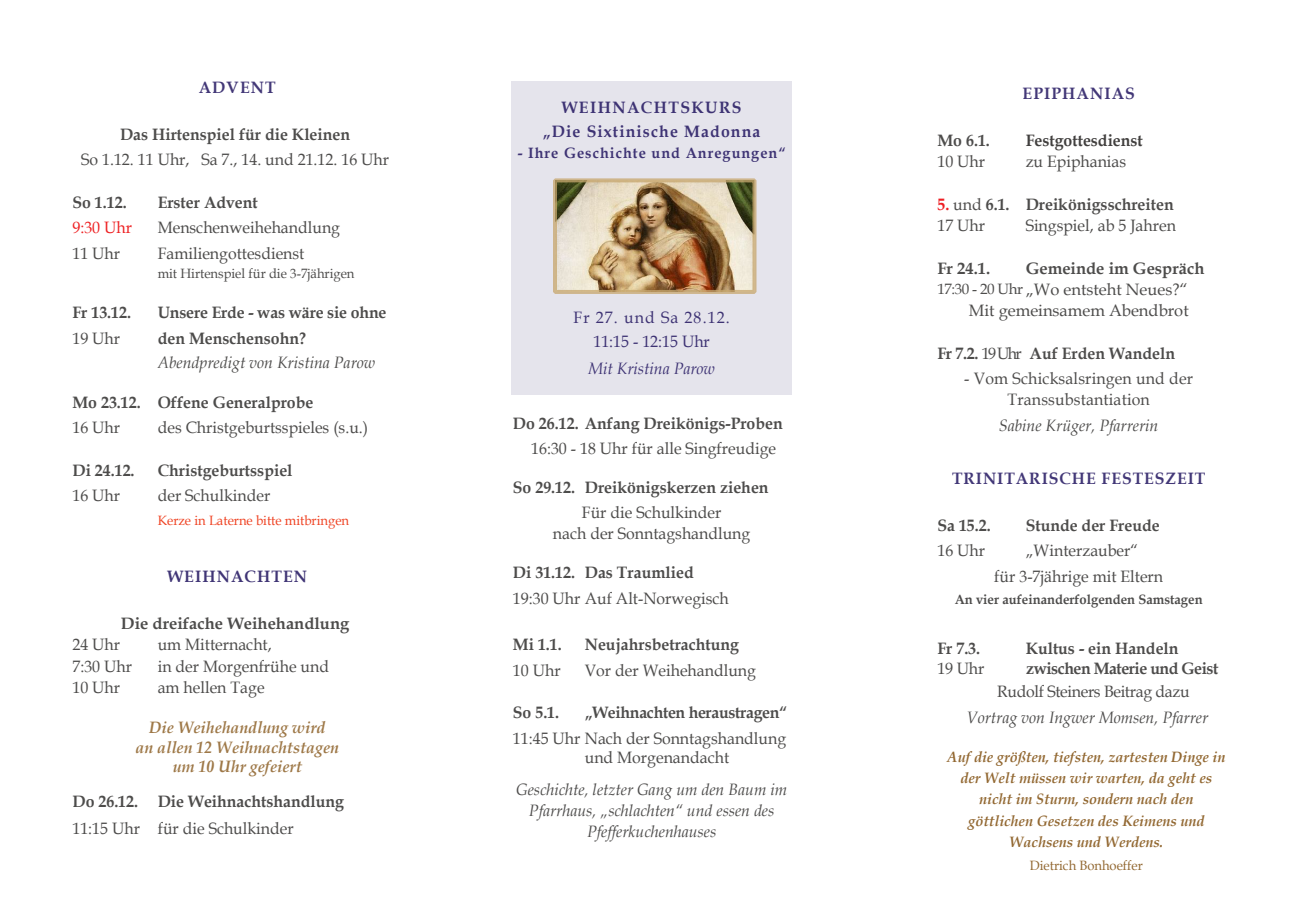
<style>
.page{position:relative;width:1289px;height:919px;background:#fff}
.page>*{position:absolute;margin:0;border:0;box-sizing:border-box;transform-origin:0 0}
.t1{font:16.5px/20.9px "Book Antiqua";color:#4d4c4b;text-align:center;scale:.96 1}
.t2{font:700 16.5px/21.3px "Book Antiqua";color:#4d4c4b;scale:.96 1}
.t3{font:italic 16.5px/20.9px "Book Antiqua";color:#4d4c4b;text-align:center;scale:.96 1}
.t4{font:700 16.5px/21.3px "Book Antiqua";color:#4d4c4b}
.t5{font:italic 700 16.5px/19.5px "Book Antiqua";color:rgb(147 105 51/.9);text-align:center;scale:.96 1}
.t6{font:700 16.5px/23.5px "Book Antiqua";letter-spacing:.07em;color:rgb(45 33 104/.91);text-align:center;scale:.96 1}
.t7{font:700 16.5px "Book Antiqua";letter-spacing:.06em;color:rgb(45 33 104/.9);scale:.96 1}
.t8{font:16.5px/24px "Book Antiqua";letter-spacing:.07em;color:rgb(45 33 104/.91);text-align:center;scale:.96 1}
.t9{font:16.5px "Book Antiqua";letter-spacing:-.02em;color:#4d4c4b;scale:.96 1}
.t10{font:700 16.5px "Book Antiqua";letter-spacing:-.02em;color:#4d4c4b;scale:.96 1}
.t11{font:16.5px "Book Antiqua";color:#4d4c4b}
.t12{font:700 16.5px "Book Antiqua";letter-spacing:-.03em;color:#4d4c4b;scale:.96 1}
.t13{font:700 16.5px "Book Antiqua";color:#413f3e;scale:.96 1}
.t14{font:italic 16.5px "Book Antiqua";color:rgb(45 33 104/.91);scale:.96 1}
.t15{font:16.5px "Book Antiqua";color:#ee2123;scale:.96 1}
.t16{font:italic 700 15px/21.3px "Book Antiqua";color:#936933;text-align:center;scale:.96 1}
.t17{font:700 15px "Book Antiqua";letter-spacing:.07em;color:rgb(45 33 104/.91);scale:.96 1}
.t18{font:700 13.5px "Book Antiqua";color:#4d4c4b;scale:.96 1}
.t19{font:13.5px "Book Antiqua";color:#4d4c4b;scale:.96 1}
.t20{font:13.5px "Book Antiqua";color:#ef4222;scale:.96 1}
.t21{font:13.5px "Book Antiqua";color:#936933;scale:.96 1}
.s1{color:#ee1e23}
.s2{font-weight:400}
.s3{font-weight:400;font-size:15px}
</style>
<div class="page">
<div style="left:511px;top:81px;width:280px;height:313px;background:#e5e4ec"></div>
<img style="left:558px;top:183px;width:193px;height:106px">
<div style="left:553px;top:178px;width:203px;height:116px;border:4px solid #c7a76f"></div>
<p class="t7" style="left:199px;top:81px;width:82px">ADVENT</p>
<p class="t2" style="left:120px;top:125px;width:241px">Das Hirtenspiel für die Kleinen</p>
<p class="t1" style="left:81px;top:151px;width:322px">So 1.12. 11 Uhr, Sa 7., 14. und 21.12. 16 Uhr</p>
<p class="t2" style="left:72px;top:193px;width:58px">So 1.12.</p>
<p class="t2" style="left:158px;top:193px;width:106px">Erster Advent</p>
<p class="t15" style="left:72px;top:221px;width:64px">9:30 Uhr</p>
<p class="t1" style="left:158px;top:219px;width:191px">Menschenweihehandlung</p>
<p class="t1" style="left:72px;top:245px;width:51px">11 Uhr</p>
<p class="t1" style="left:158px;top:245px;width:154px">Familiengottesdienst</p>
<p class="t19" style="left:158px;top:268px;width:206px">mit Hirtenspiel für die 3-7jährigen</p>
<p class="t2" style="left:72px;top:304px;width:63px">Fr 13.12.</p>
<p class="t2" style="left:158px;top:304px;width:240px">Unsere Erde - was wäre sie ohne</p>
<p class="t1" style="left:72px;top:330px;width:51px">19 Uhr</p>
<p class="t2" style="left:158px;top:329px;width:156px">den Menschensohn?</p>
<p class="t3" style="left:158px;top:354px;width:228px">Abendpredigt von Kristina Parow</p>
<p class="t2" style="left:72px;top:393px;width:252px">Mo 23.12. Offene Generalprobe</p>
<p class="t1" style="left:72px;top:419px;width:51px">16 Uhr</p>
<p class="t1" style="left:158px;top:419px;width:221px">des Christgeburtsspieles (s.u.)</p>
<p class="t2" style="left:72px;top:461px;width:66px">Di 24.12.</p>
<p class="t2" style="left:158px;top:461px;width:142px">Christgeburtsspiel</p>
<p class="t1" style="left:72px;top:487px;width:51px">16 Uhr</p>
<p class="t1" style="left:158px;top:487px;width:119px">der Schulkinder</p>
<p class="t20" style="left:158px;top:515px;width:201px">Kerze in Laterne bitte mitbringen</p>
<p class="t6" style="left:167px;top:566px;width:147px">WEIHNACHTEN</p>
<p class="t4" style="left:121px;top:614px;width:230px">Die dreifache Weihehandlung</p>
<p class="t1" style="left:72px;top:636px;width:51px">24 Uhr</p>
<p class="t1" style="left:158px;top:636px;width:120px">um Mitternacht,</p>
<p class="t1" style="left:72px;top:657px;width:64px">7:30 Uhr</p>
<p class="t1" style="left:158px;top:657px;width:180px">in der Morgenfrühe und</p>
<p class="t1" style="left:72px;top:678px;width:51px">10 Uhr</p>
<p class="t1" style="left:158px;top:678px;width:113px">am hellen Tage</p>
<p class="t5" style="left:136px;top:719px;width:213px">Die Weihehandlung wird<br>an allen 12 Weihnachtstagen um 10 Uhr gefeiert</p>
<p class="t2" style="left:72px;top:792px;width:284px">Do 26.12. Die Weihnachtshandlung</p>
<p class="t1" style="left:72px;top:820px;width:232px">11:15 Uhr für die Schulkinder</p>
<p class="t6" style="left:543px;top:98px;width:228px">WEIHNACHTSKURS „Die Sixtinische Madonna</p>
<p class="t17" style="left:517px;top:147px;width:280px">- Ihre Geschichte und Anregungen“</p>
<p class="t8" style="left:573px;top:307px;width:164px">Fr 27. und Sa 28.12.<br>11:15 - 12:15 Uhr</p>
<p class="t14" style="left:588px;top:362px;width:134px">Mit Kristina Parow</p>
<p class="t2" style="left:513px;top:415px;width:282px">Do 26.12. Anfang Dreikönigs-Proben</p>
<p class="t1" style="left:531px;top:439px;width:257px">16:30 - 18 Uhr für alle Singfreudige</p>
<p class="t2" style="left:513px;top:478px;width:268px">So 29.12. Dreikönigskerzen ziehen</p>
<p class="t1" style="left:553px;top:503px;width:207px">Für die Schulkinder<br>nach der Sonntagshandlung</p>
<p class="t2" style="left:513px;top:564px;width:190px">Di 31.12. Das Traumlied</p>
<p class="t1" style="left:513px;top:589px;width:226px">19:30 Uhr Auf Alt-Norwegisch</p>
<p class="t2" style="left:513px;top:636px;width:52px">Mi 1.1.</p>
<p class="t2" style="left:585px;top:636px;width:162px">Neujahrsbetrachtung</p>
<p class="t1" style="left:513px;top:661px;width:51px">10 Uhr</p>
<p class="t1" style="left:585px;top:661px;width:180px">Vor der Weihehandlung</p>
<p class="t2" style="left:513px;top:704px;width:50px">So 5.1.</p>
<p class="t10" style="left:585px;top:706px;width:212px">„Weihnachten heraustragen“</p>
<p class="t1" style="left:585px;top:731px;width:211px;line-height:18.6px;text-align:left;text-indent:-72px">11:45 Uhr Nach der Sonntagshandlung und Morgenandacht</p>
<p class="t3" style="left:516px;top:780px;width:284px">Geschichte, letzter Gang um den Baum im<br>Pfarrhaus, „schlachten“ und essen des<br>Pfefferkuchenhauses</p>
<p class="t7" style="left:1022px;top:87px;width:118px">EPIPHANIAS</p>
<p class="t2" style="left:937px;top:132px;width:56px">Mo 6.1.</p>
<p class="t13" style="left:1025px;top:134px;width:124px">Festgottesdienst</p>
<p class="t1" style="left:937px;top:153px;width:51px">10 Uhr</p>
<p class="t1" style="left:1025px;top:153px;width:106px">zu Epiphanias</p>
<p class="t2" style="left:937px;top:195px;width:248px"><span class="s1">5.</span> <span class="s2">und</span> 6.1. Dreikönigsschreiten<br><span class="s2">17 Uhr</span></p>
<p class="t1" style="left:1025px;top:217px;width:158px">Singspiel, ab 5 Jahren</p>
<p class="t4" style="left:937px;top:259px;width:268px;text-indent:88px">Gemeinde im Gespräch<br><span class="s3">17:30 - 20 Uhr</span> <span class="s2">„Wo entsteht Neues?“</span></p>
<p class="t11" style="left:968px;top:304px;width:221px">Mit gemeinsamem Abendbrot</p>
<p class="t2" style="left:937px;top:344px;width:249px">Fr 7.2. <span class="s2">19Uhr</span> Auf Erden Wandeln</p>
<p class="t1" style="left:964px;top:370px;width:240px">- Vom Schicksalsringen und der<br>Transsubstantiation</p>
<p class="t3" style="left:998px;top:416px;width:168px">Sabine Krüger, Pfarrerin</p>
<p class="t7" style="left:952px;top:472px;width:265px">TRINITARISCHE FESTESZEIT</p>
<p class="t2" style="left:937px;top:516px;width:57px">Sa 15.2.</p>
<p class="t2" style="left:1025px;top:516px;width:141px">Stunde der Freude</p>
<p class="t1" style="left:937px;top:542px;width:51px">16 Uhr</p>
<p class="t1" style="left:994px;top:540px;width:177px;line-height:25.5px">„Winterzauber“<br>für 3-7jährige mit Eltern</p>
<p class="t18" style="left:954px;top:593px;width:260px">An vier aufeinanderfolgenden Samstagen</p>
<p class="t2" style="left:937px;top:639px;width:46px">Fr 7.3.</p>
<p class="t2" style="left:1025px;top:639px;width:161px">Kultus - ein Handeln</p>
<p class="t1" style="left:937px;top:659px;width:50px">19 Uhr</p>
<p class="t12" style="left:1026px;top:662px;width:202px">zwischen Materie und Geist</p>
<p class="t9" style="left:997px;top:685px;width:202px">Rudolf Steiners Beitrag dazu</p>
<p class="t3" style="left:966px;top:708px;width:253px">Vortrag von Ingwer Momsen, Pfarrer</p>
<p class="t4" style="left:937px;top:259px;width:54px">Fr 24.1.</p>
<p class="t16" style="left:947px;top:747px;width:291px">Auf die größten, tiefsten, zartesten Dinge in der Welt müssen wir warten, da geht es nicht im Sturm, sondern nach den göttlichen Gesetzen des Keimens und Wachsens und Werdens.</p>
<p class="t21" style="left:1029px;top:859px;width:119px">Dietrich Bonhoeffer</p>
</div>
